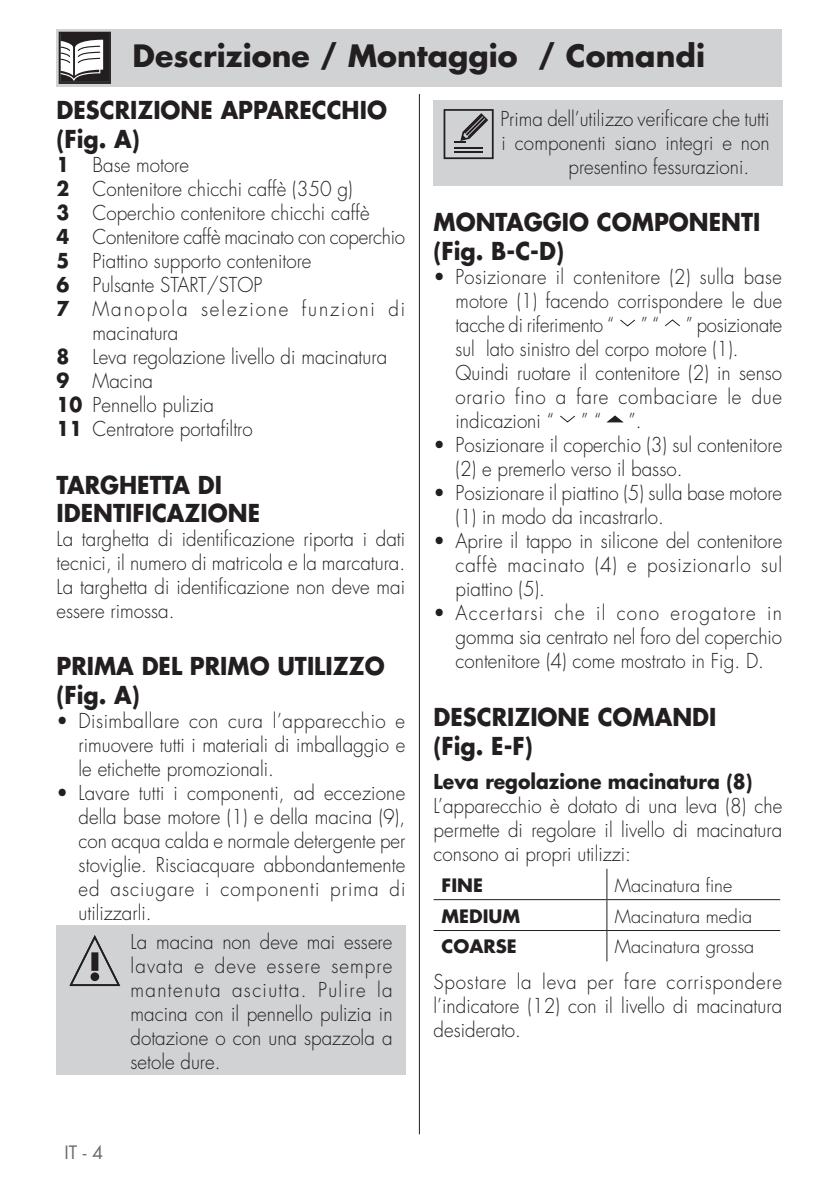
<style>
.page{position:relative;width:839px;height:1192px;background:#fff}
.page>*{position:absolute;margin:0;border:0;box-sizing:border-box;transform-origin:0 0}
.Testo{font:700 30px "Futura Std";color:#231f20}
.testo_tab{font:700 24px "Futura Std";color:#231f20;scale:.94 1}
.testo_tab-2{font:300 20px/24px "Futura Std";color:#231f20;text-align:justify;scale:.94 1}
.testo_tab-3{font:300 20px/24px "Futura Std";color:#231f20;scale:.92 1}
.testo_tab-4{font:300 20px/24px "Futura Std";letter-spacing:.1em;color:#231f20;scale:.94 1}
.testo_tab-5{font:700 20px "Futura Std";color:#231f20;scale:.94 1}
.Testo-2{font:300 18px "Futura Std";color:#231f20}
.Testo-3{font:700 18px "Futura Std";color:#231f20}
.t1{font:18px "Futura Std";color:#6c6d70}
.s1{font-weight:700}
</style>
<div class="page">
<hr style="left:419px;top:94px;width:1px;height:1040px;background:#231f20">
<div style="left:57px;top:29px;width:725px;height:58px;background:#d1d2d4"></div>
<div style="left:57px;top:925px;width:349px;height:150px;background:#d1d2d4"></div>
<div style="left:434px;top:101px;width:349px;height:85px;background:#d1d2d4"></div>
<svg style="left:69px;top:935px;width:51px;height:51px"></svg>
<svg style="left:444px;top:109px;width:50px;height:50px"></svg>
<svg style="left:620px;top:319px;width:15px;height:8px"></svg>
<svg style="left:665px;top:319px;width:15px;height:8px"></svg>
<svg style="left:560px;top:415px;width:15px;height:8px"></svg>
<svg style="left:606px;top:415px;width:17px;height:8px"></svg>
<hr style="left:606px;top:868px;width:1px;height:31px;background:#231f20">
<hr style="left:434px;top:899px;width:173px;height:1px;background:#231f20">
<hr style="left:607px;top:899px;width:173px;height:1px;background:#231f20">
<hr style="left:606px;top:900px;width:1px;height:30px;background:#231f20">
<hr style="left:434px;top:930px;width:173px;height:1px;background:#231f20">
<hr style="left:607px;top:930px;width:173px;height:1px;background:#231f20">
<hr style="left:606px;top:931px;width:1px;height:30px;background:#231f20">
<svg style="left:59px;top:32px;width:52px;height:52px;background:#817f80"></svg>
<p class="Testo" style="left:133px;top:36px;width:574px">Descrizione / Montaggio / Comandi</p>
<p class="testo_tab" style="left:57px;top:94px;width:353px">DESCRIZIONE APPARECCHIO</p>
<p class="testo_tab" style="left:57px;top:123px;width:90px">(Fig. A)</p>
<p class="testo_tab-2" style="left:57px;top:153px;width:143px"><span class="s1">1</span> Base motore</p>
<p class="testo_tab-2" style="left:57px;top:177px;width:317px"><span class="s1">2</span> Contenitore chicchi caffè (350 g)</p>
<p class="testo_tab-2" style="left:57px;top:201px;width:335px"><span class="s1">3</span> Coperchio contenitore chicchi caffè</p>
<p class="testo_tab-2" style="left:57px;top:225px;width:372px"><span class="s1">4</span> Contenitore caffè macinato con coperchio</p>
<p class="testo_tab-2" style="left:57px;top:249px;width:273px"><span class="s1">5</span> Piattino supporto contenitore</p>
<p class="testo_tab-2" style="left:57px;top:273px;width:220px"><span class="s1">6</span> Pulsante START/STOP</p>
<p class="testo_tab-4" style="left:93px;top:297px;width:334px;text-indent:-36px"><span class="s1">7</span> Manopola selezione funzioni di macinatura</p>
<p class="testo_tab-2" style="left:57px;top:345px;width:353px"><span class="s1">8</span> Leva regolazione livello di macinatura</p>
<p class="testo_tab-2" style="left:57px;top:369px;width:104px"><span class="s1">9</span> Macina</p>
<p class="testo_tab-2" style="left:57px;top:393px;width:169px"><span class="s1">10</span> Pennello pulizia</p>
<p class="testo_tab-2" style="left:57px;top:417px;width:210px"><span class="s1">11</span> Centratore portafiltro</p>
<p class="testo_tab" style="left:57px;top:468px;width:178px">TARGHETTA DI</p>
<p class="testo_tab" style="left:57px;top:497px;width:218px">IDENTIFICAZIONE</p>
<p class="testo_tab-2" style="left:57px;top:527px;width:372px">La targhetta di identificazione riporta i dati tecnici, il numero di matricola e la marcatura.<br>La targhetta di identificazione non deve mai essere rimossa.</p>
<p class="testo_tab" style="left:57px;top:650px;width:351px">PRIMA DEL PRIMO UTILIZZO</p>
<p class="testo_tab" style="left:57px;top:679px;width:90px">(Fig. A)</p>
<p class="testo_tab-2" style="left:79px;top:709px;width:349px;text-indent:-22px">• Disimballare con cura l’apparecchio e rimuovere tutti i materiali di imballaggio e le etichette promozionali.</p>
<p class="testo_tab-2" style="left:79px;top:781px;width:349px;text-indent:-22px">• Lavare tutti i componenti, ad eccezione della base motore (1) e della macina (9), con acqua calda e normale detergente per stoviglie. Risciacquare abbondantemente ed asciugare i componenti prima di utilizzarli.</p>
<p class="testo_tab-2" style="left:131px;top:930px;width:280px">La macina non deve mai essere lavata e deve essere sempre mantenuta asciutta. Pulire la macina con il pennello pulizia in dotazione o con una spazzola a setole dure.</p>
<p class="testo_tab-2" style="left:500px;top:107px;width:288px">Prima dell’utilizzo verificare che tutti</p>
<p class="testo_tab-2" style="left:502px;top:131px;width:287px">i componenti siano integri e non</p>
<p class="testo_tab-2" style="left:568px;top:155px;width:194px">presentino fessurazioni.</p>
<p class="testo_tab" style="left:434px;top:206px;width:349px">MONTAGGIO COMPONENTI</p>
<p class="testo_tab" style="left:434px;top:235px;width:140px">(Fig. B-C-D)</p>
<p class="testo_tab-2" style="left:456px;top:265px;width:349px;text-indent:-22px">• Posizionare il contenitore (2) sulla base motore (1) facendo corrispondere le due tacche di riferimento “</p>
<p class="testo_tab-3" style="left:456px;top:313px;width:357px;text-indent:230px">” posizionate sul lato sinistro del corpo motore (1).</p>
<p class="testo_tab-2" style="left:456px;top:361px;width:349px">Quindi ruotare il contenitore (2) in senso orario fino a fare combaciare le due indicazioni “</p>
<p class="testo_tab-3" style="left:641px;top:313px;width:21px">” “</p>
<p class="testo_tab-2" style="left:581px;top:409px;width:23px">” “</p>
<p class="testo_tab-2" style="left:629px;top:409px;width:15px">”.</p>
<p class="testo_tab-2" style="left:456px;top:433px;width:349px;text-indent:-22px">• Posizionare il coperchio (3) sul contenitore (2) e premerlo verso il basso.</p>
<p class="testo_tab-2" style="left:456px;top:481px;width:349px;text-indent:-22px">• Posizionare il piattino (5) sulla base motore (1) in modo da incastrarlo.</p>
<p class="testo_tab-2" style="left:456px;top:529px;width:349px;text-indent:-22px">• Aprire il tappo in silicone del contenitore caffè macinato (4) e posizionarlo sul piattino (5).</p>
<p class="testo_tab-2" style="left:456px;top:601px;width:349px;text-indent:-22px">• Accertarsi che il cono erogatore in gomma sia centrato nel foro del coperchio contenitore (4) come mostrato in Fig. D.</p>
<p class="testo_tab" style="left:434px;top:701px;width:303px">DESCRIZIONE COMANDI</p>
<p class="testo_tab" style="left:434px;top:729px;width:107px">(Fig. E-F)</p>
<p class="testo_tab-5" style="left:434px;top:768px;width:341px">Leva regolazione macinatura (8)</p>
<p class="testo_tab-2" style="left:434px;top:794px;width:372px">L’apparecchio è dotato di una leva (8) che permette di regolare il livello di macinatura consono ai propri utilizzi:</p>
<p class="Testo-3" style="left:442px;top:873px;width:43px">FINE</p>
<p class="Testo-2" style="left:615px;top:874px;width:119px">Macinatura fine</p>
<p class="Testo-3" style="left:442px;top:903px;width:80px">MEDIUM</p>
<p class="Testo-2" style="left:615px;top:905px;width:139px">Macinatura media</p>
<p class="Testo-3" style="left:442px;top:934px;width:77px">COARSE</p>
<p class="Testo-2" style="left:615px;top:935px;width:141px">Macinatura grossa</p>
<p class="testo_tab-2" style="left:434px;top:970px;width:372px">Spostare la leva per fare corrispondere l’indicatore (12) con il livello di macinatura desiderato.</p>
<p class="t1" style="left:65px;top:1140px;width:40px">IT - 4</p>
</div>
